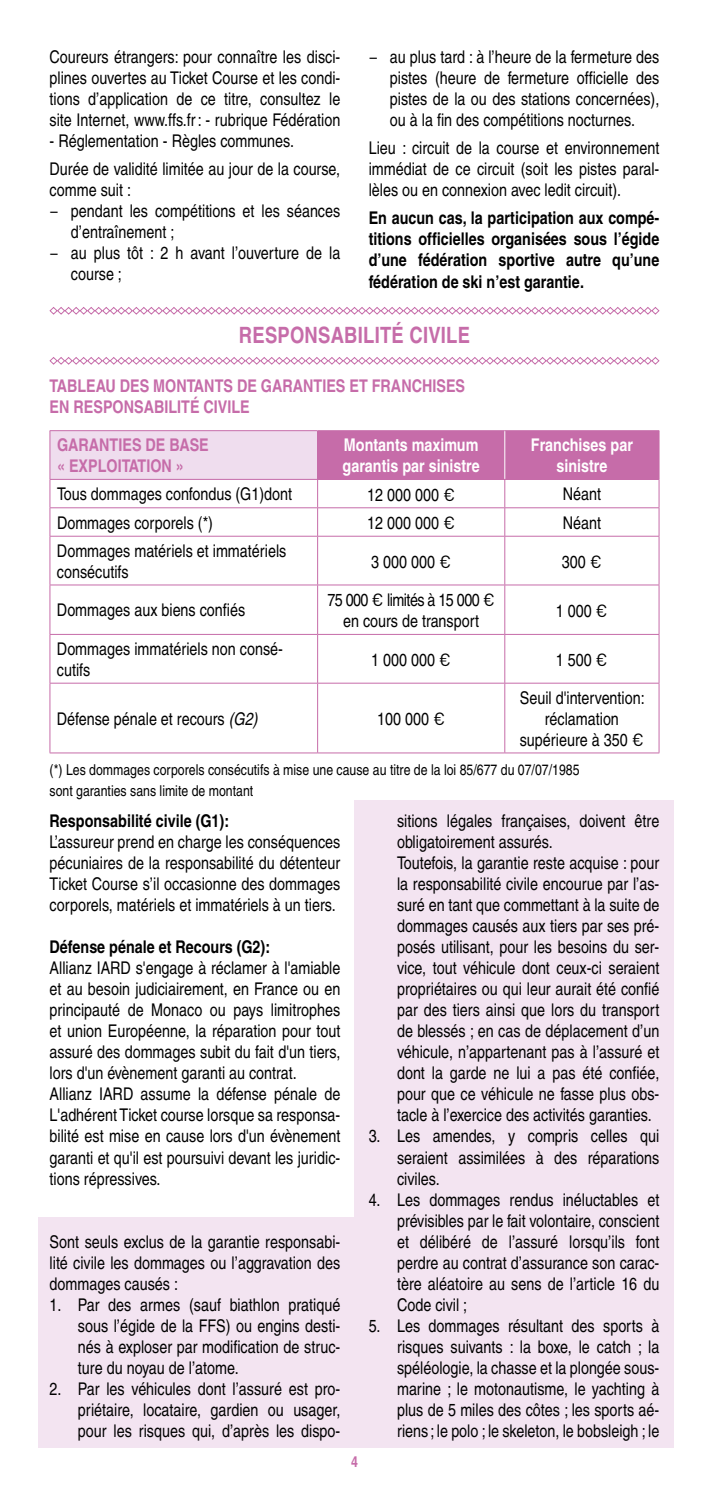
<style>
.page{position:relative;width:709px;height:1489px;background:#fff}
.page>*{position:absolute;margin:0;border:0;box-sizing:border-box;transform-origin:0 0}
.t1{font:700 condensed 22.5px "Helvetica";letter-spacing:.01em;color:#c66ca9}
.t2{font:condensed 17.5px/21px "Helvetica";color:#000;text-align:justify}
.t3{font:700 condensed 17.5px/21px "Helvetica";color:#000;text-align:justify}
.t4{font:700 condensed 17.5px/21px "Helvetica";color:#c66ca9}
.t5{font:700 condensed 17.5px/21px "Helvetica";color:#fff}
.t6{font:condensed 15px/21px "Helvetica";color:#000}
.t7{font:700 condensed 15px "Helvetica";color:#c66ca9}
.s1{font-family:"DIN";font-stretch:normal}
.s2{font-style:italic}
</style>
<div class="page">
<div style="left:354px;top:800px;width:319px;height:647px;background:#f3e4f1"></div>
<div style="left:38px;top:1216px;width:353px;height:231px;background:#f3e4f1"></div>
<svg style="left:49px;top:307px;width:611px;height:8px"></svg>
<svg style="left:49px;top:357px;width:611px;height:8px"></svg>
<div style="left:50px;top:430px;width:267px;height:49px;background:#efddee"></div>
<div style="left:317px;top:430px;width:188px;height:49px;background:#c66ca9"></div>
<div style="left:505px;top:430px;width:154px;height:49px;background:#c66ca9"></div>
<hr style="left:504px;top:431px;width:1px;height:48px;background:#fff">
<hr style="left:49px;top:431px;width:1px;height:48px;background:#c66ca9">
<hr style="left:50px;top:430px;width:267px;height:1px;background:#c66ca9">
<hr style="left:50px;top:479px;width:267px;height:1px;background:#c66ca9">
<hr style="left:317px;top:479px;width:188px;height:1px;background:#c66ca9">
<hr style="left:505px;top:479px;width:154px;height:1px;background:#c66ca9">
<svg style="left:49px;top:479px;width:1px;height:57px"></svg>
<hr style="left:49px;top:536px;width:1px;height:48px;background:#c66ca9">
<hr style="left:49px;top:585px;width:1px;height:49px;background:#c66ca9">
<hr style="left:50px;top:507px;width:267px;height:1px;background:#c66ca9">
<hr style="left:50px;top:536px;width:267px;height:1px;background:#c66ca9">
<hr style="left:50px;top:584px;width:267px;height:1px;background:#c66ca9">
<svg style="left:317px;top:480px;width:1px;height:56px"></svg>
<hr style="left:317px;top:536px;width:1px;height:48px;background:#c66ca9">
<hr style="left:317px;top:585px;width:1px;height:49px;background:#c66ca9">
<hr style="left:317px;top:507px;width:188px;height:1px;background:#c66ca9">
<hr style="left:317px;top:536px;width:188px;height:1px;background:#c66ca9">
<hr style="left:317px;top:584px;width:188px;height:1px;background:#c66ca9">
<svg style="left:504px;top:480px;width:1px;height:56px"></svg>
<hr style="left:504px;top:536px;width:1px;height:48px;background:#c66ca9">
<hr style="left:504px;top:585px;width:1px;height:49px;background:#c66ca9">
<hr style="left:505px;top:507px;width:154px;height:1px;background:#c66ca9">
<svg style="left:658px;top:480px;width:1px;height:56px"></svg>
<hr style="left:658px;top:536px;width:1px;height:48px;background:#c66ca9">
<hr style="left:658px;top:585px;width:1px;height:49px;background:#c66ca9">
<hr style="left:505px;top:536px;width:154px;height:1px;background:#c66ca9">
<hr style="left:505px;top:584px;width:154px;height:1px;background:#c66ca9">
<hr style="left:49px;top:634px;width:1px;height:48px;background:#c66ca9">
<hr style="left:49px;top:683px;width:1px;height:69px;background:#c66ca9">
<hr style="left:50px;top:634px;width:267px;height:1px;background:#c66ca9">
<hr style="left:50px;top:682px;width:267px;height:1px;background:#c66ca9">
<hr style="left:50px;top:752px;width:267px;height:1px;background:#c66ca9">
<hr style="left:317px;top:634px;width:1px;height:48px;background:#c66ca9">
<hr style="left:317px;top:683px;width:1px;height:69px;background:#c66ca9">
<hr style="left:317px;top:634px;width:188px;height:1px;background:#c66ca9">
<hr style="left:317px;top:682px;width:188px;height:1px;background:#c66ca9">
<hr style="left:317px;top:752px;width:188px;height:1px;background:#c66ca9">
<hr style="left:504px;top:634px;width:1px;height:48px;background:#c66ca9">
<hr style="left:504px;top:683px;width:1px;height:69px;background:#c66ca9">
<hr style="left:505px;top:634px;width:154px;height:1px;background:#c66ca9">
<hr style="left:658px;top:634px;width:1px;height:48px;background:#c66ca9">
<hr style="left:658px;top:683px;width:1px;height:69px;background:#c66ca9">
<hr style="left:505px;top:682px;width:154px;height:1px;background:#c66ca9">
<hr style="left:505px;top:752px;width:154px;height:1px;background:#c66ca9">
<p class="t2" style="left:50px;top:46px;width:292px">Coureurs étrangers: pour connaître les disci&shy;plines ouvertes au Ticket Course et les condi&shy;tions d’application de ce titre, consultez le site Internet, www.ffs.fr: - rubrique Fédération</p>
<p class="t2" style="left:50px;top:127px;width:292px;line-height:28px">- Réglementation - Règles communes.<br>Durée de validité limitée au jour de la course,</p>
<p class="t2" style="left:50px;top:180px;width:83px">comme suit :</p>
<p class="t2" style="left:50px;top:201px;width:292px"><span class="s1">−</span> pendant les compétitions et les séances</p>
<p class="t2" style="left:71px;top:222px;width:105px">d’entraînement ;</p>
<p class="t2" style="left:50px;top:243px;width:292px"><span class="s1">−</span> au plus tôt : 2 h avant l’ouverture de la</p>
<p class="t2" style="left:71px;top:264px;width:53px">course ;</p>
<p class="t2" style="left:390px;top:46px;width:271px;text-indent:-21px"><span class="s1">−</span> au plus tard : à l’heure de la fermeture des pistes (heure de fermeture officielle des pistes de la ou des stations concernées), ou à la fin des compétitions nocturnes.</p>
<p class="t2" style="left:369px;top:138px;width:292px">Lieu : circuit de la course et environnement immédiat de ce circuit (soit les pistes paral&shy;lèles ou en connexion avec ledit circuit).</p>
<p class="t3" style="left:369px;top:207px;width:292px">En aucun cas, la participation aux compé&shy;titions officielles organisées sous l’égide d’une fédération sportive autre qu’une fédération de ski n’est garantie.</p>
<p class="t1" style="left:239px;top:321px;width:233px">RESPONSABILITÉ CIVILE</p>
<p class="t4" style="left:50px;top:375px;width:417px">TABLEAU DES MONTANTS DE GARANTIES ET FRANCHISES<br>EN RESPONSABILITÉ CIVILE</p>
<p class="t4" style="left:57px;top:434px;width:153px">GARANTIES DE BASE « EXPLOITATION »</p>
<p class="t5" style="left:342px;top:434px;width:139px">Montants maximum garantis par sinistre</p>
<p class="t5" style="left:531px;top:434px;width:103px;text-align:center">Franchises par sinistre</p>
<p class="t2" style="left:57px;top:483px;width:237px">Tous dommages confondus (G1)dont</p>
<p class="t2" style="left:367px;top:484px;width:90px">12 000 000 <span class="s1">€</span></p>
<p class="t2" style="left:562px;top:483px;width:40px">Néant</p>
<p class="t2" style="left:57px;top:512px;width:158px">Dommages corporels (*)</p>
<p class="t2" style="left:367px;top:512px;width:90px">12 000 000 <span class="s1">€</span></p>
<p class="t2" style="left:562px;top:512px;width:40px">Néant</p>
<p class="t2" style="left:57px;top:540px;width:231px">Dommages matériels et immatériels consécutifs</p>
<p class="t2" style="left:371px;top:551px;width:82px">3 000 000 <span class="s1">€</span></p>
<p class="t2" style="left:562px;top:551px;width:42px">300 <span class="s1">€</span></p>
<p class="t2" style="left:57px;top:599px;width:190px">Dommages aux biens confiés</p>
<p class="t2" style="left:327px;top:589px;width:169px;text-align:center">75 000 <span class="s1">€</span> limités à 15 000 <span class="s1">€ </span>en cours de transport</p>
<p class="t2" style="left:556px;top:600px;width:53px">1 000 <span class="s1">€</span></p>
<p class="t2" style="left:57px;top:638px;width:227px">Dommages immatériels non consé&shy;cutifs</p>
<p class="t2" style="left:371px;top:649px;width:82px">1 000 000 <span class="s1">€</span></p>
<p class="t2" style="left:556px;top:649px;width:53px">1 500 <span class="s1">€</span></p>
<p class="t2" style="left:57px;top:708px;width:202px">Défense pénale et recours <span class="s2">(G2)</span></p>
<p class="t2" style="left:377px;top:708px;width:70px">100 000 <span class="s1">€</span></p>
<p class="t2" style="left:520px;top:687px;width:126px;text-align:center">Seuil d'intervention: réclamation supérieure à 350 <span class="s1">€</span></p>
<p class="t6" style="left:50px;top:759px;width:531px">(*) Les dommages corporels consécutifs à mise une cause au titre de la loi 85/677 du 07/07/1985 sont garanties sans limite de montant</p>
<p class="t3" style="left:50px;top:810px;width:181px">Responsabilité civile (G1):</p>
<p class="t2" style="left:50px;top:831px;width:292px">L’assureur prend en charge les conséquences pécuniaires de la responsabilité du détenteur Ticket Course s’il occasionne des dommages corporels, matériels et immatériels à un tiers.</p>
<p class="t3" style="left:50px;top:936px;width:222px">Défense pénale et Recours (G2):</p>
<p class="t2" style="left:50px;top:957px;width:292px;text-align:left">Allianz IARD s'engage à réclamer à l'amiable et au besoin judiciairement, en France ou en principauté de Monaco ou pays limitrophes et union Européenne, la réparation pour tout assuré des dommages subit du fait d'un tiers, lors d'un évènement garanti au contrat.<br>Allianz IARD assume la défense pénale de L'adhérent Ticket course lorsque sa responsa&shy;bilité est mise en cause lors d'un évènement garanti et qu'il est poursuivi devant les juridic&shy;tions répressives.</p>
<p class="t2" style="left:397px;top:810px;width:264px;text-align:left">sitions légales françaises, doivent être obligatoirement assurés.<br>Toutefois, la garantie reste acquise : pour la responsabilité civile encourue par l’as&shy;suré en tant que commettant à la suite de dommages causés aux tiers par ses pré&shy;posés utilisant, pour les besoins du ser&shy;vice, tout véhicule dont ceux-ci seraient propriétaires ou qui leur aurait été confié par des tiers ainsi que lors du transport de blessés ; en cas de déplacement d’un véhicule, n’appartenant pas à l’assuré et dont la garde ne lui a pas été confiée, pour que ce véhicule ne fasse plus obs&shy;tacle à l’exercice des activités garanties.</p>
<p class="t2" style="left:397px;top:1125px;width:264px;text-indent:-28px">3. Les amendes, y compris celles qui seraient assimilées à des réparations civiles.</p>
<p class="t2" style="left:397px;top:1188px;width:264px;text-indent:-28px">4. Les dommages rendus inéluctables et prévisibles par le fait volontaire, conscient et délibéré de l’assuré lorsqu’ils font perdre au contrat d’assurance son carac&shy;tère aléatoire au sens de l’article 16 du Code civil ;</p>
<p class="t2" style="left:397px;top:1314px;width:264px;text-indent:-28px">5. Les dommages résultant des sports à risques suivants : la boxe, le catch ; la spéléologie, la chasse et la plongée sous&shy;marine ; le motonautisme, le yachting à plus de 5 miles des côtes ; les sports aé&shy;riens ; le polo ; le skeleton, le bobsleigh ; le</p>
<p class="t2" style="left:50px;top:1230px;width:292px">Sont seuls exclus de la garantie responsabi&shy;lité civile les dommages ou l’aggravation des dommages causés :</p>
<p class="t2" style="left:78px;top:1293px;width:264px;text-indent:-28px">1. Par des armes (sauf biathlon pratiqué sous l’égide de la FFS) ou engins desti&shy;nés à exploser par modification de struc&shy;ture du noyau de l’atome.</p>
<p class="t2" style="left:78px;top:1377px;width:264px;text-indent:-28px">2. Par les véhicules dont l’assuré est pro&shy;priétaire, locataire, gardien ou usager, pour les risques qui, d’après les dispo-</p>
<p class="t7" style="left:351px;top:1452px;width:8px">4</p>
</div>
